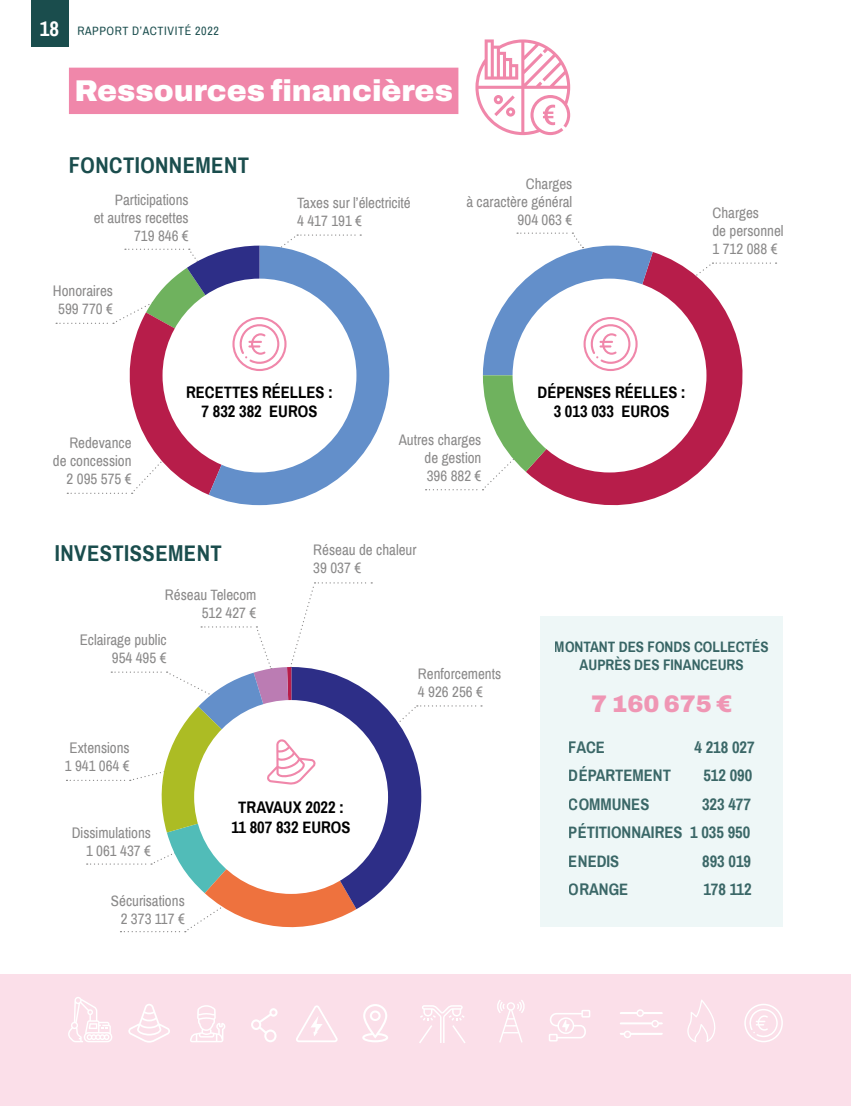
<style>
.page{position:relative;width:851px;height:1106px;background:#fff}
.page>*{position:absolute;margin:0;border:0;box-sizing:border-box;transform-origin:0 0}
.t1{font:900 30px "Archivo";color:#fff}
.t2{font:900 24px "Archivo";color:#f087aa}
.t3{font:700 22.5px "Archivo Narrow";letter-spacing:.02em;color:#1a4d4d}
.t4{font:700 16.5px/28.5px "Archivo Narrow";color:#1a4d4d;text-align:justify}
.t5{font:700 16.5px/19.8px "Archivo Narrow";color:#000;text-align:center}
.t6{font:15px/18px "Archivo Narrow";color:#8a8989;text-align:right}
.t7{font:700 15px/18px "Archivo Narrow";color:#1a4d4d;text-align:center}
.t8{font:12px "Archivo Narrow";letter-spacing:.05em;color:#1a4d4d}
.s1{font-weight:700;font-size:21px;color:#fff}
</style>
<div class="page">
<div style="left:0;top:975px;width:850px;height:131px;background:#fbdfe9"></div>
<svg style="left:758px;top:262px;width:18px;height:2px"></svg>
<svg style="left:551px;top:252px;width:205px;height:254px"></svg>
<div style="left:69px;top:68px;width:389px;height:46px;background:#f087aa"></div>
<svg style="left:475px;top:39px;width:95px;height:96px"></svg>
<div style="left:540px;top:616px;width:242px;height:311px;background:#eef7f7"></div>
<svg style="left:209px;top:294px;width:180px;height:211px"></svg>
<div style="left:512px;top:279px;width:194px;height:193px;background:#fff;border-radius:50%"></div>
<svg style="left:425px;top:232px;width:227px;height:258px"></svg>
<svg style="left:56px;top:234px;width:305px;height:261px"></svg>
<svg style="left:66px;top:582px;width:416px;height:351px"></svg>
<svg style="left:68px;top:997px;width:44px;height:45px"></svg>
<svg style="left:251px;top:1008px;width:26px;height:34px"></svg>
<svg style="left:296px;top:1005px;width:42px;height:37px"></svg>
<svg style="left:419px;top:1005px;width:46px;height:38px"></svg>
<div style="left:362px;top:1032px;width:26px;height:10px;border:2px solid #fff;border-radius:50%"></div>
<svg style="left:362px;top:1004px;width:26px;height:35px"></svg>
<div style="left:619px;top:1022px;width:43px;height:2px;border:2px solid #fff"></div>
<div style="left:619px;top:1032px;width:43px;height:2px;border:2px solid #fff"></div>
<div style="left:619px;top:1012px;width:43px;height:2px;border:2px solid #fff"></div>
<div style="left:636px;top:1009px;width:8px;height:7px;border:2px solid #fff;border-radius:50%"></div>
<div style="left:651px;top:1019px;width:7px;height:8px;border:2px solid #fff;border-radius:50%"></div>
<div style="left:623px;top:1030px;width:8px;height:8px;border:2px solid #fff;border-radius:50%"></div>
<svg style="left:497px;top:1000px;width:28px;height:42px"></svg>
<svg style="left:687px;top:1000px;width:29px;height:42px"></svg>
<svg style="left:744px;top:1004px;width:38px;height:38px"></svg>
<svg style="left:128px;top:1004px;width:42px;height:38px"></svg>
<div style="left:581px;top:1009px;width:9px;height:8px;border:2px solid #fff"></div>
<div style="left:548px;top:1033px;width:9px;height:8px;border:2px solid #fff"></div>
<svg style="left:548px;top:1012px;width:40px;height:26px"></svg>
<svg style="left:190px;top:1005px;width:35px;height:37px"></svg>
<div style="left:31px;top:0;width:37px;height:46px;background:#1a4d4d"></div>
<p class="t8" style="left:40px;top:24px;width:180px"><span class="s1">18</span> RAPPORT D’ACTIVITÉ 2022</p>
<h1 class="t1" style="left:74px;top:68px;width:380px">Ressources financières</h1>
<h3 class="t3" style="left:69px;top:151px;width:182px">FONCTIONNEMENT</h3>
<p class="t6" style="left:94px;top:191px;width:97px">Participations<br>et autres recettes<br>719 846 €</p>
<p class="t6" style="left:53px;top:282px;width:62px;text-align:center">Honoraires<br>599 770 €</p>
<p class="t6" style="left:297px;top:194px;width:115px;text-align:left">Taxes sur l’électricité<br>4 417 191 €</p>
<p class="t6" style="left:466px;top:175px;width:107px">Charges<br>à caractère général<br>904 063 €</p>
<p class="t6" style="left:53px;top:434px;width:80px">Redevance de concession<br>2 095 575 €</p>
<p class="t5" style="left:186px;top:382px;width:148px">RECETTES RÉELLES :<br>7 832 382 EUROS</p>
<p class="t5" style="left:537px;top:382px;width:150px">DÉPENSES RÉELLES :<br>3 013 033 EUROS</p>
<p class="t6" style="left:424px;top:431px;width:58px;text-align:justify;text-indent:-26px">Autres charges de gestion 396 882 €</p>
<h3 class="t3" style="left:55px;top:539px;width:168px">INVESTISSEMENT</h3>
<p class="t6" style="left:165px;top:586px;width:93px">Réseau Telecom<br>512 427 €</p>
<p class="t6" style="left:313px;top:541px;width:105px;text-align:left">Réseau de chaleur<br>39 037 €</p>
<p class="t6" style="left:712px;top:204px;width:73px;text-align:left">Charges<br>de personnel<br>1 712 088 €</p>
<p class="t6" style="left:80px;top:631px;width:88px">Eclairage public<br>954 495 €</p>
<p class="t6" style="left:65px;top:739px;width:66px;text-align:center">Extensions<br>1 941 064 €</p>
<p class="t6" style="left:72px;top:824px;width:81px">Dissimulations<br>1 061 437 €</p>
<p class="t6" style="left:111px;top:892px;width:75px">Sécurisations<br>2 373 117 €</p>
<p class="t5" style="left:231px;top:797px;width:120px">TRAVAUX 2022 :<br>11 807 832 EUROS</p>
<p class="t6" style="left:418px;top:665px;width:85px;text-align:left">Renforcements<br>4 926 256 €</p>
<p class="t7" style="left:554px;top:638px;width:215px">MONTANT DES FONDS COLLECTÉS<br>AUPRÈS DES FINANCEURS</p>
<h2 class="t2" style="left:591px;top:686px;width:143px">7 160 675 €</h2>
<p class="t4" style="left:568px;top:732px;width:38px">FACE</p>
<p class="t4" style="left:694px;top:732px;width:62px">4 218 027</p>
<p class="t4" style="left:568px;top:761px;width:103px">DÉPARTEMENT</p>
<p class="t4" style="left:703px;top:761px;width:50px">512 090</p>
<p class="t4" style="left:568px;top:789px;width:82px">COMMUNES</p>
<p class="t4" style="left:568px;top:789px;width:184px;text-indent:133px">323 477<br>PÉTITIONNAIRES 1 035 950<br>ENEDIS</p>
<p class="t4" style="left:702px;top:846px;width:50px">893 019</p>
<p class="t4" style="left:568px;top:875px;width:61px">ORANGE</p>
<p class="t4" style="left:703px;top:875px;width:50px">178 112</p>
</div>
